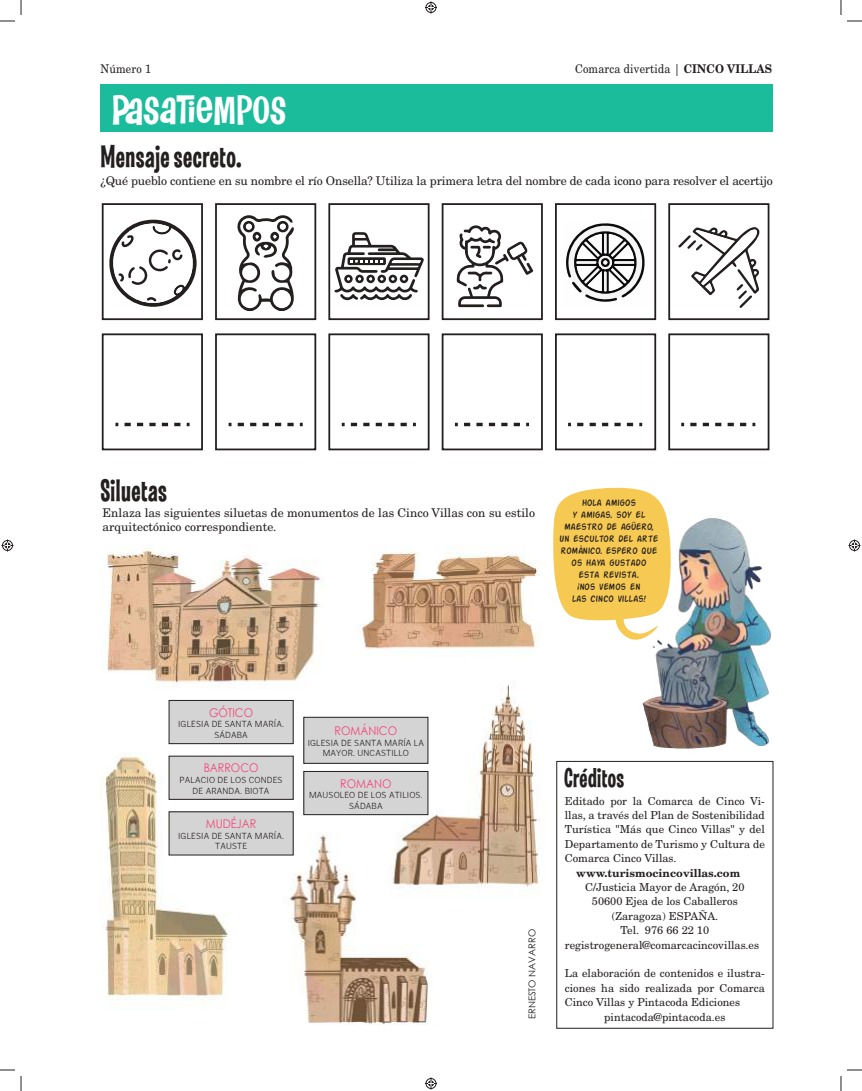
<style>
.page{position:relative;width:862px;height:1091px;background:#fff}
.page>*{position:absolute;margin:0;border:0;box-sizing:border-box;transform-origin:0 0}
.t1{font:40px "Flawless Flygirl PB";letter-spacing:.015em;color:#fff;scale:.9 1}
.t2{font:32px "Las Vegas OT Jackpot";letter-spacing:.015em;color:#241f1f;scale:.9 1}
.t3{font:28px "Las Vegas OT Jackpot";color:#241f1f;scale:.9 1}
.t4{font:12px/14.4px "New Century Schlbk LT Std";color:#241f1f}
.t5{font:12px "New Century Schlbk LT Std";color:#241f1f;scale:.9 1}
.t6{font:12px "Century Gothic";color:#f3467a;scale:.9 1}
.t7{font:11px/14.4px "New Century Schlbk LT Std";color:#241f1f;text-align:justify}
.t8{font:700 11px "New Century Schlbk LT Std";color:#241f1f}
.t9{font:10px/12px "Action Man";color:#241f1f;text-align:center}
.t10{font:9.5px "Century Gothic";color:#241f1f}
.t11{font:300 9px/10.8px "Poynter Gothic Text";letter-spacing:.015em;color:#241f1f;text-align:center}
.s1{font-weight:700}
</style>
<div class="page">
<div style="left:556px;top:761px;width:217px;height:268px;border:1px solid #241f1f"></div>
<div style="left:102px;top:333px;width:101px;height:117px;border:2px solid #241f1f"></div>
<div style="left:215px;top:333px;width:101px;height:117px;border:2px solid #241f1f"></div>
<div style="left:328px;top:333px;width:101px;height:117px;border:2px solid #241f1f"></div>
<div style="left:441px;top:333px;width:101px;height:117px;border:2px solid #241f1f"></div>
<div style="left:555px;top:333px;width:101px;height:117px;border:2px solid #241f1f"></div>
<div style="left:668px;top:333px;width:101px;height:117px;border:2px solid #241f1f"></div>
<div style="left:102px;top:203px;width:101px;height:117px;border:2px solid #241f1f"></div>
<div style="left:215px;top:203px;width:101px;height:117px;border:2px solid #241f1f"></div>
<div style="left:328px;top:203px;width:101px;height:117px;border:2px solid #241f1f"></div>
<div style="left:441px;top:203px;width:101px;height:117px;border:2px solid #241f1f"></div>
<div style="left:555px;top:203px;width:101px;height:117px;border:2px solid #241f1f"></div>
<div style="left:668px;top:203px;width:101px;height:117px;border:2px solid #241f1f"></div>
<svg style="left:237px;top:215px;width:57px;height:96px"></svg>
<svg style="left:334px;top:232px;width:89px;height:69px"></svg>
<svg style="left:109px;top:219px;width:88px;height:88px"></svg>
<svg style="left:566px;top:223px;width:79px;height:79px"></svg>
<svg style="left:678px;top:227px;width:81px;height:81px"></svg>
<svg style="left:456px;top:225px;width:78px;height:83px"></svg>
<svg style="left:124px;top:423px;width:65px;height:3px"></svg>
<svg style="left:237px;top:423px;width:65px;height:3px"></svg>
<svg style="left:351px;top:423px;width:65px;height:3px"></svg>
<svg style="left:464px;top:423px;width:65px;height:3px"></svg>
<svg style="left:577px;top:423px;width:65px;height:3px"></svg>
<svg style="left:690px;top:423px;width:65px;height:3px"></svg>
<img style="left:100px;top:548px;width:440px;height:477px">
<div style="left:100px;top:84px;width:672px;height:48px;background:#1abc9c"></div>
<div style="left:304px;top:771px;width:124px;height:44px;background:#d5d4d5"></div>
<div style="left:303px;top:771px;width:125px;height:44px;border:1px solid #241f1f"></div>
<div style="left:304px;top:717px;width:124px;height:46px;background:#d5d4d5"></div>
<div style="left:303px;top:717px;width:125px;height:47px;border:1px solid #241f1f"></div>
<div style="left:169px;top:756px;width:124px;height:43px;background:#d5d4d5"></div>
<div style="left:168px;top:756px;width:125px;height:44px;border:1px solid #241f1f"></div>
<div style="left:169px;top:700px;width:124px;height:44px;background:#d5d4d5"></div>
<div style="left:168px;top:700px;width:125px;height:44px;border:1px solid #241f1f"></div>
<div style="left:169px;top:812px;width:124px;height:43px;background:#d5d4d5"></div>
<div style="left:168px;top:811px;width:125px;height:44px;border:1px solid #241f1f"></div>
<img style="left:642px;top:518px;width:130px;height:231px">
<svg style="left:553px;top:487px;width:119px;height:156px"></svg>
<svg style="left:0;top:0;width:22px;height:22px"></svg>
<svg style="left:0;top:1069px;width:22px;height:22px"></svg>
<svg style="left:840px;top:0;width:21px;height:22px"></svg>
<svg style="left:840px;top:1069px;width:21px;height:22px"></svg>
<svg style="left:425px;top:2px;width:12px;height:12px"></svg>
<svg style="left:425px;top:1077px;width:12px;height:12px"></svg>
<svg style="left:2px;top:539px;width:12px;height:12px"></svg>
<svg style="left:848px;top:539px;width:12px;height:12px"></svg>
<p class="t5" style="left:100px;top:61px;width:58px">Número 1</p>
<p class="t5" style="left:575px;top:61px;width:220px">Comarca divertida | <span class="s1">CINCO VILLAS</span></p>
<h1 class="t1" style="left:112px;top:85px;width:195px">PASATIEMPOS</h1>
<h2 class="t2" style="left:100px;top:139px;width:158px">Mensaje secreto.</h2>
<p class="t4" style="left:100px;top:174px;width:673px">¿Qué pueblo contiene en su nombre el río Onsella? Utiliza la primera letra del nombre de cada icono para resolver el acertijo</p>
<h2 class="t2" style="left:100px;top:472px;width:76px">Siluetas</h2>
<p class="t4" style="left:102px;top:505px;width:434px">Enlaza las siguientes siluetas de monumentos de las Cinco Villas con su estilo arquitectónico correspondiente.</p>
<p class="t9" style="left:559px;top:496px;width:100px">HOLA AMIGOS<br>Y AMIGAS. SOY EL<br>MAESTRO DE AGÜERO,<br>UN ESCULTOR DEL ARTE<br>ROMÁNICO. ESPERO QUE<br>OS HAYA GUSTADO<br>ESTA REVISTA.<br>¡NOS VEMOS EN<br>LAS CINCO VILLAS!</p>
<p class="t6" style="left:209px;top:704px;width:29px">GÓTICO</p>
<p class="t11" style="left:178px;top:719px;width:107px">IGLESIA DE SANTA MARÍA.<br>SÁDABA</p>
<p class="t6" style="left:203px;top:759px;width:17px">BARROCO</p>
<p class="t11" style="left:179px;top:774px;width:12px">PALACIO</p>
<p class="t11" style="left:217px;top:774px;width:19px">DE LOS</p>
<p class="t11" style="left:192px;top:774px;width:81px;text-align:right">CONDES<br>DE ARANDA. BIOTA</p>
<p class="t6" style="left:206px;top:815px;width:10px">MUD</p>
<p class="t6" style="left:231px;top:815px;width:15px">ÉJAR</p>
<p class="t11" style="left:178px;top:830px;width:107px">IGLESIA DE SANTA MARÍA.<br>TAUSTE</p>
<p class="t6" style="left:334px;top:722px;width:71px">ROMÁNICO</p>
<p class="t11" style="left:322px;top:737px;width:97px;text-align:left;text-indent:-15px">IGLESIA DE SANTA MARÍA LA<br>MAYOR. UNCASTILLO</p>
<p class="t6" style="left:340px;top:775px;width:58px">ROMANO</p>
<p class="t11" style="left:309px;top:790px;width:115px">MAUSOLEO DE LOS ATILIOS.<br>SÁDABA</p>
<p class="t10" style="left:525px;top:1019px;width:90px;rotate:-90deg">ERNESTO NAVARRO</p>
<h3 class="t3" style="left:564px;top:762px;width:68px">Créditos</h3>
<p class="t7" style="left:564px;top:793px;width:201px">Editado por la Comarca de Cinco Vi&shy;llas, a través del Plan de Sostenibilidad Turística "Más que Cinco Villas" y del Departamento de Turismo y Cultura de Comarca Cinco Villas.</p>
<p class="t8" style="left:576px;top:866px;width:165px">www.turismocincovillas.com</p>
<p class="t7" style="left:564px;top:880px;width:196px;text-align:center">C/Justicia Mayor de Aragón, 20<br>50600 Ejea de los Caballeros (Zaragoza) ESPAÑA.<br>Tel. 976 66 22 10 registrogeneral@comarcacincovillas.es</p>
<p class="t7" style="left:564px;top:966px;width:201px">La elaboración de contenidos e ilustra&shy;ciones ha sido realizada por Comarca Cinco Villas y Pintacoda Ediciones</p>
<p class="t7" style="left:604px;top:1009px;width:123px">pintacoda@pintacoda.es</p>
</div>
